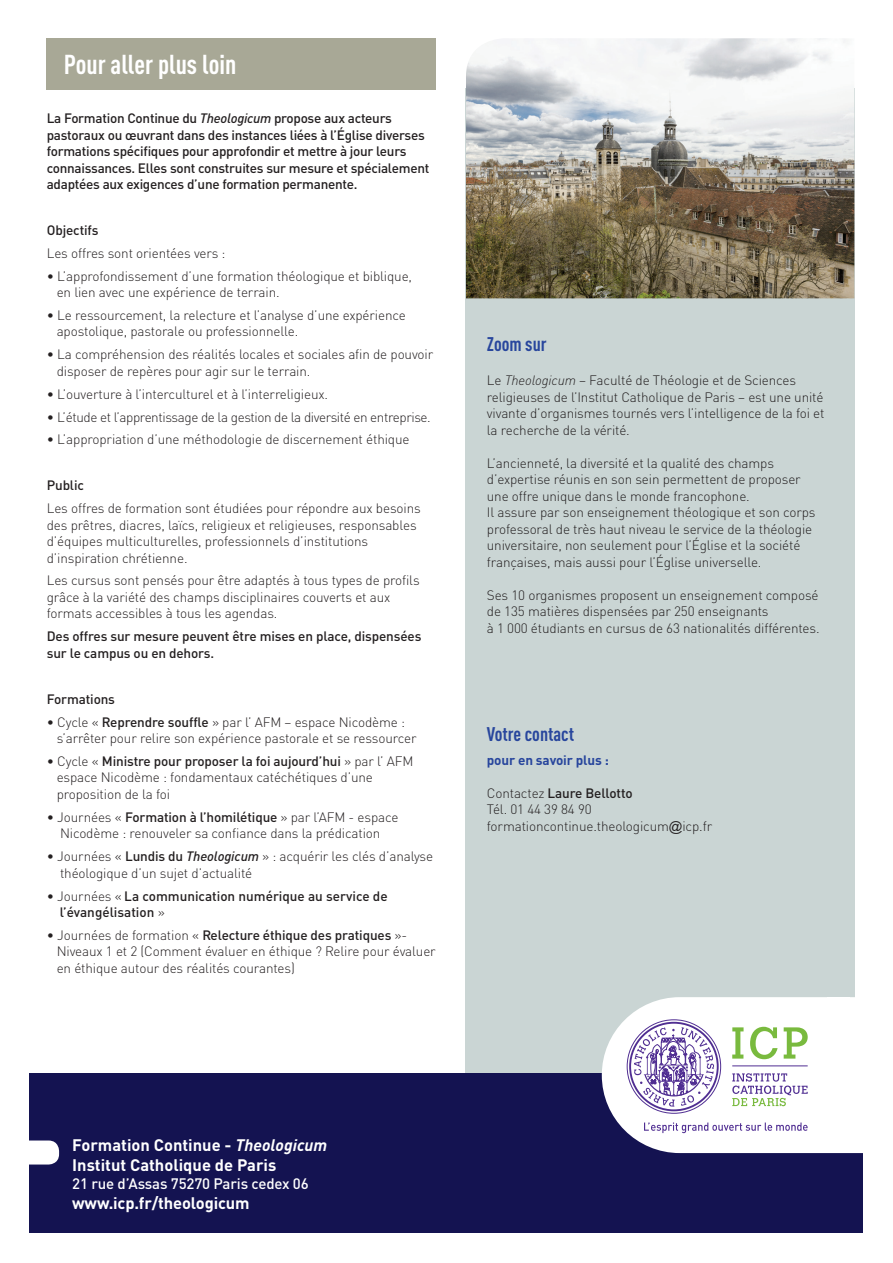
<style>
.page{position:relative;width:893px;height:1263px;background:#fff}
.page>*{position:absolute;margin:0;border:0;box-sizing:border-box;transform-origin:0 0}
.t1{font:700 condensed 27px "DINOT";color:#fff}
.t2{font:700 condensed 19.5px "DINOT";color:#28469d}
.t3{font:700 16.5px/19.8px "DINOT";color:#fff}
.t4{font:500 15px "DINOT";letter-spacing:-.01em;color:#fff}
.t5{font:300 13.5px/16.5px "DINOT";letter-spacing:-.01em;color:#231f20}
.t6{font:500 13.5px/16.5px "DINOT";letter-spacing:-.02em;color:#231f20}
.t7{font:300 13.5px "DINOT";letter-spacing:-.03em;color:#231f20}
.t8{font:500 13.5px/16.5px "DINOT";color:#231f20}
.t9{font:700 13.5px "DINOT";letter-spacing:-.01em;color:#28469d}
.s1{font-style:italic}
.s2{font-weight:500}
.s3{font-weight:500;font-style:italic}
.s4{font-weight:300}
.s5{font-family:"Arial";font-weight:400}
</style>
<div class="page">
<div style="left:466px;top:89px;width:389px;height:988px;background:#cad5d4"></div>
<div style="left:30px;top:1074px;width:833px;height:159px;background:#141351"></div>
<svg style="left:602px;top:997px;width:261px;height:156px;background:#e3e2e9"></svg>
<div style="left:47px;top:39px;width:389px;height:51px;background:#a8a896"></div>
<svg style="left:29px;top:1140px;width:30px;height:24px"></svg>
<img style="left:466px;top:38px;width:388px;height:260px">
<h1 class="t1" style="left:64px;top:48px;width:174px">Pour aller plus loin</h1>
<p class="t6" style="left:47px;top:110px;width:384px">La Formation Continue du <span class="s1">Theologicum</span> propose aux acteurs pastoraux ou œuvrant dans des instances liées à l’Église diverses formations spécifiques pour approfondir et mettre à jour leurs connaissances. Elles sont construites sur mesure et spécialement adaptées aux exigences d’une formation permanente.</p>
<p class="t6" style="left:47px;top:221px;width:53px">Objectifs</p>
<p class="t5" style="left:47px;top:244px;width:180px">Les offres sont orientées vers :</p>
<p class="t5" style="left:57px;top:267px;width:357px;text-indent:-10px">• L’approfondissement d’une formation théologique et biblique, en lien avec une expérience de terrain.</p>
<p class="t5" style="left:57px;top:307px;width:351px;text-indent:-10px">• Le ressourcement, la relecture et l’analyse d’une expérience apostolique, pastorale ou professionnelle.</p>
<p class="t5" style="left:57px;top:346px;width:378px;text-indent:-10px">• La compréhension des réalités locales et sociales afin de pouvoir disposer de repères pour agir sur le terrain.</p>
<p class="t5" style="left:47px;top:385px;width:283px">• L’ouverture à l’interculturel et à l’interreligieux.</p>
<p class="t7" style="left:47px;top:408px;width:386px">• L’étude et l’apprentissage de la gestion de la diversité en entreprise.</p>
<p class="t5" style="left:47px;top:431px;width:364px">• L’appropriation d’une méthodologie de discernement éthique</p>
<p class="t6" style="left:47px;top:477px;width:39px">Public</p>
<p class="t5" style="left:47px;top:500px;width:375px">Les offres de formation sont étudiées pour répondre aux besoins des prêtres, diacres, laïcs, religieux et religieuses, responsables d’équipes multiculturelles, professionnels d’institutions d’inspiration chrétienne.</p>
<p class="t5" style="left:47px;top:572px;width:374px">Les cursus sont pensés pour être adaptés à tous types de profils grâce à la variété des champs disciplinaires couverts et aux formats accessibles à tous les agendas.</p>
<p class="t6" style="left:47px;top:628px;width:376px">Des offres sur mesure peuvent être mises en place, dispensées sur le campus ou en dehors.</p>
<p class="t6" style="left:47px;top:690px;width:70px">Formations</p>
<p class="t5" style="left:57px;top:713px;width:361px;text-indent:-10px">• Cycle « <span class="s2">Reprendre souffle</span> » par l’ AFM – espace Nicodème : s’arrêter pour relire son expérience pastorale et se ressourcer</p>
<p class="t5" style="left:57px;top:753px;width:358px;text-indent:-10px">• Cycle « <span class="s2">Ministre pour proposer la foi aujourd’hui</span> » par l’ AFM espace Nicodème : fondamentaux catéchétiques d’une proposition de la foi</p>
<p class="t5" style="left:47px;top:808px;width:353px;text-align:center">• Journées « <span class="s2">Formation à l’homilétique</span> » par l’AFM - espace<br>Nicodème : renouveler sa confiance dans la prédication</p>
<p class="t5" style="left:60px;top:848px;width:375px;text-indent:-13px">• Journées « <span class="s2">Lundis du</span> <span class="s3">Theologicum</span> » : acquérir les clés d’analyse théologique d’un sujet d’actualité</p>
<p class="t8" style="left:60px;top:887px;width:329px;text-indent:-13px"><span class="s4">• Journées «</span> La communication numérique au service de l’évangélisation <span class="s4">»</span></p>
<p class="t5" style="left:57px;top:927px;width:381px;text-indent:-10px">• Journées de formation « <span class="s2">Relecture éthique des pratiques</span> »-<br>Niveaux 1 et 2 (Comment évaluer en éthique ? Relire pour évaluer en éthique autour des réalités courantes)</p>
<h2 class="t2" style="left:487px;top:332px;width:61px">Zoom sur</h2>
<p class="t5" style="left:487px;top:372px;width:339px">Le <span class="s1">Theologicum</span> – Faculté de Théologie et de Sciences religieuses de l’Institut Catholique de Paris – est une unité vivante d’organismes tournés vers l’intelligence de la foi et la recherche de la vérité.</p>
<p class="t5" style="left:487px;top:454px;width:330px">L’ancienneté, la diversité et la qualité des champs d’expertise réunis en son sein permettent de proposer une offre unique dans le monde francophone.<br>Il assure par son enseignement théologique et son corps professoral de très haut niveau le service de la théologie universitaire, non seulement pour l’Église et la société françaises, mais aussi pour l’Église universelle.</p>
<p class="t5" style="left:487px;top:586px;width:334px">Ses 10 organismes proposent un enseignement composé de 135 matières dispensées par 250 enseignants<br>à 1 000 étudiants en cursus de 63 nationalités différentes.</p>
<h2 class="t2" style="left:487px;top:722px;width:89px">Votre contact</h2>
<p class="t9" style="left:487px;top:751px;width:124px">pour en savoir plus :</p>
<p class="t5" style="left:487px;top:784px;width:227px">Contactez <span class="s2">Laure Bellotto<br></span>Tél. 01 44 39 84 90 formationcontinue.theologicum<span class="s5">@</span>icp.fr</p>
<p class="t3" style="left:72px;top:1135px;width:257px">Formation Continue - <span class="s1">Theologicum<br></span>Institut Catholique de Paris</p>
<p class="t4" style="left:72px;top:1174px;width:238px">21 rue d’Assas 75270 Paris cedex 06</p>
<p class="t3" style="left:72px;top:1192px;width:179px">www.icp.fr/theologicum</p>
</div>
